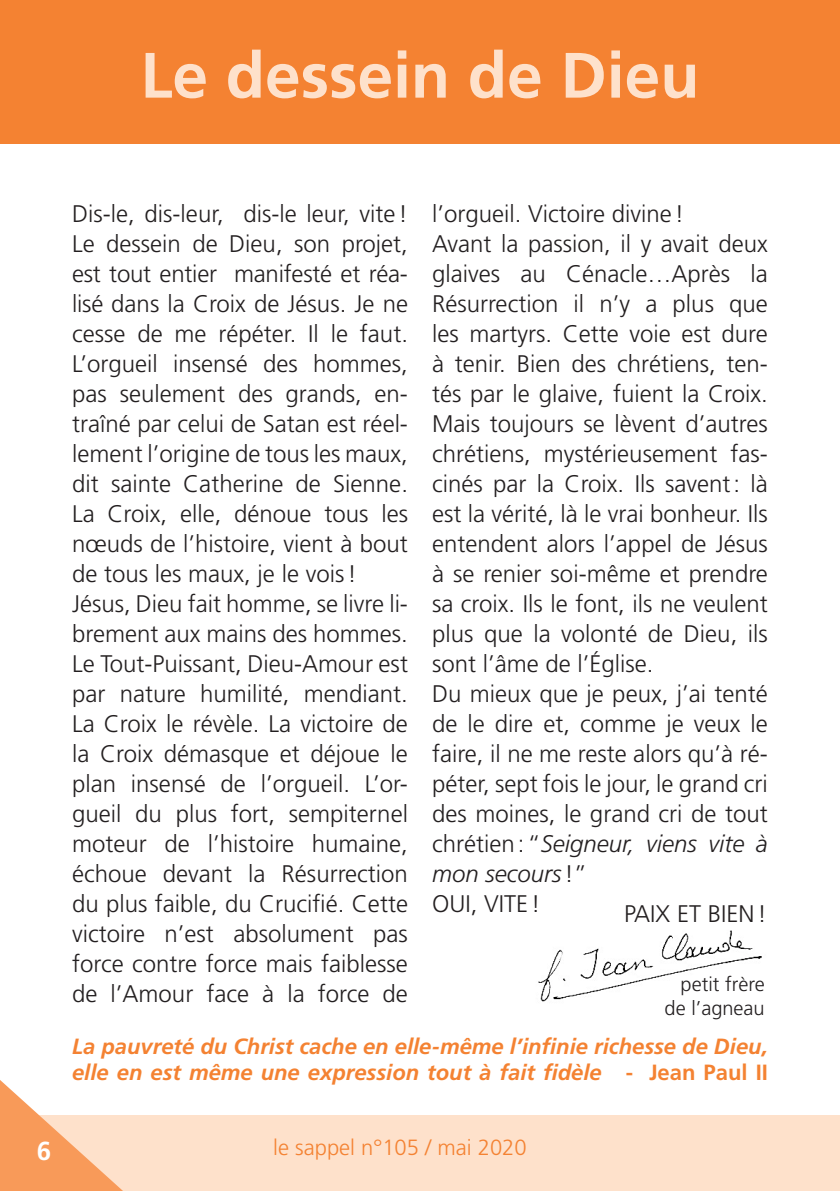
<style>
.page{position:relative;width:840px;height:1191px;background:#fff}
.page>*{position:absolute;margin:0;border:0;box-sizing:border-box;transform-origin:0 0}
.t1{font:700 64px "Frutiger";color:#fee1cb}
.t2{font:700 26px "Frutiger";color:#fff}
.t3{font:300 24px/30px "Frutiger";color:#231f20;text-align:justify}
.t4{font:italic 700 22px/26.4px "Frutiger";color:#f48232}
.t5{font:300 22px "Frutiger";color:#f48232}
.t6{font:300 20px "Frutiger";color:#231f20}
.s1{font-style:italic}
.s2{font-style:normal}
</style>
<div class="page">
<div style="left:0;top:1115px;width:839px;height:76px;background:#fee1cb"></div>
<svg style="left:0;top:1080px;width:123px;height:111px"></svg>
<div style="left:0;top:0;width:839px;height:144px;background:#f48232"></div>
<img style="left:538px;top:930px;width:224px;height:72px">
<p class="t1" style="left:140px;top:38px;width:560px">Le dessein de Dieu</p>
<p class="t3" style="left:72px;top:199px;width:337px">Dis-le, dis-leur, dis-le leur, vite!<br>Le dessein de Dieu, son projet, est tout entier manifesté et réa&shy;lisé dans la Croix de Jésus. Je ne cesse de me répéter. Il le faut.<br>L’orgueil insensé des hommes, pas seulement des grands, en&shy;traîné par celui de Satan est réel&shy;lement l’origine de tous les maux, dit sainte Catherine de Sienne.<br>La Croix, elle, dénoue tous les nœuds de l’histoire, vient à bout de tous les maux, je le vois!</p>
<p class="t3" style="left:72px;top:589px;width:337px">Jésus, Dieu fait homme, se livre li&shy;brement aux mains des hommes.<br>Le Tout-Puissant, Dieu-Amour est par nature humilité, mendiant.<br>La Croix le révèle. La victoire de la Croix démasque et déjoue le plan insensé de l’orgueil. L’or&shy;gueil du plus fort, sempiternel moteur de l’histoire humaine, échoue devant la Résurrection du plus faible, du Crucifié. Cette victoire n’est absolument pas force contre force mais faiblesse de l’Amour face à la force de</p>
<p class="t3" style="left:432px;top:199px;width:254px">l’orgueil. Victoire divine !</p>
<p class="t3" style="left:432px;top:229px;width:337px">Avant la passion, il y avait deux glaives au Cénacle…Après la Résurrection il n’y a plus que les martyrs. Cette voie est dure à tenir. Bien des chrétiens, ten&shy;tés par le glaive, fuient la Croix.<br>Mais toujours se lèvent d’autres chrétiens, mystérieusement fas&shy;cinés par la Croix. Ils savent: là est la vérité, là le vrai bonheur. Ils entendent alors l’appel de Jésus à se renier soi-même et prendre sa croix. Ils le font, ils ne veulent plus que la volonté de Dieu, ils sont l’âme de l’Église.</p>
<p class="t3" style="left:432px;top:679px;width:337px">Du mieux que je peux, j’ai tenté de le dire et, comme je veux le faire, il ne me reste alors qu’à ré&shy;péter, sept fois le jour, le grand cri des moines, le grand cri de tout chrétien:“<span class="s1">Seigneur, viens vite à mon secours</span>!”</p>
<p class="t3" style="left:432px;top:889px;width:110px">OUI, VITE!</p>
<p class="t3" style="left:623px;top:899px;width:144px">PAIX ET BIEN!</p>
<p class="t6" style="left:680px;top:973px;width:86px">petit frère</p>
<p class="t6" style="left:664px;top:997px;width:102px">de l’agneau</p>
<p class="t4" style="left:72px;top:1032px;width:697px">La pauvreté du Christ cache en elle-même l’infinie richesse de Dieu, elle en est même une expression tout à fait fidèle <span class="s2">- Jean Paul II</span></p>
<p class="t2" style="left:37px;top:1135px;width:16px">6</p>
<p class="t5" style="left:273px;top:1134px;width:255px">le sappel n°105 / mai 2020</p>
</div>
